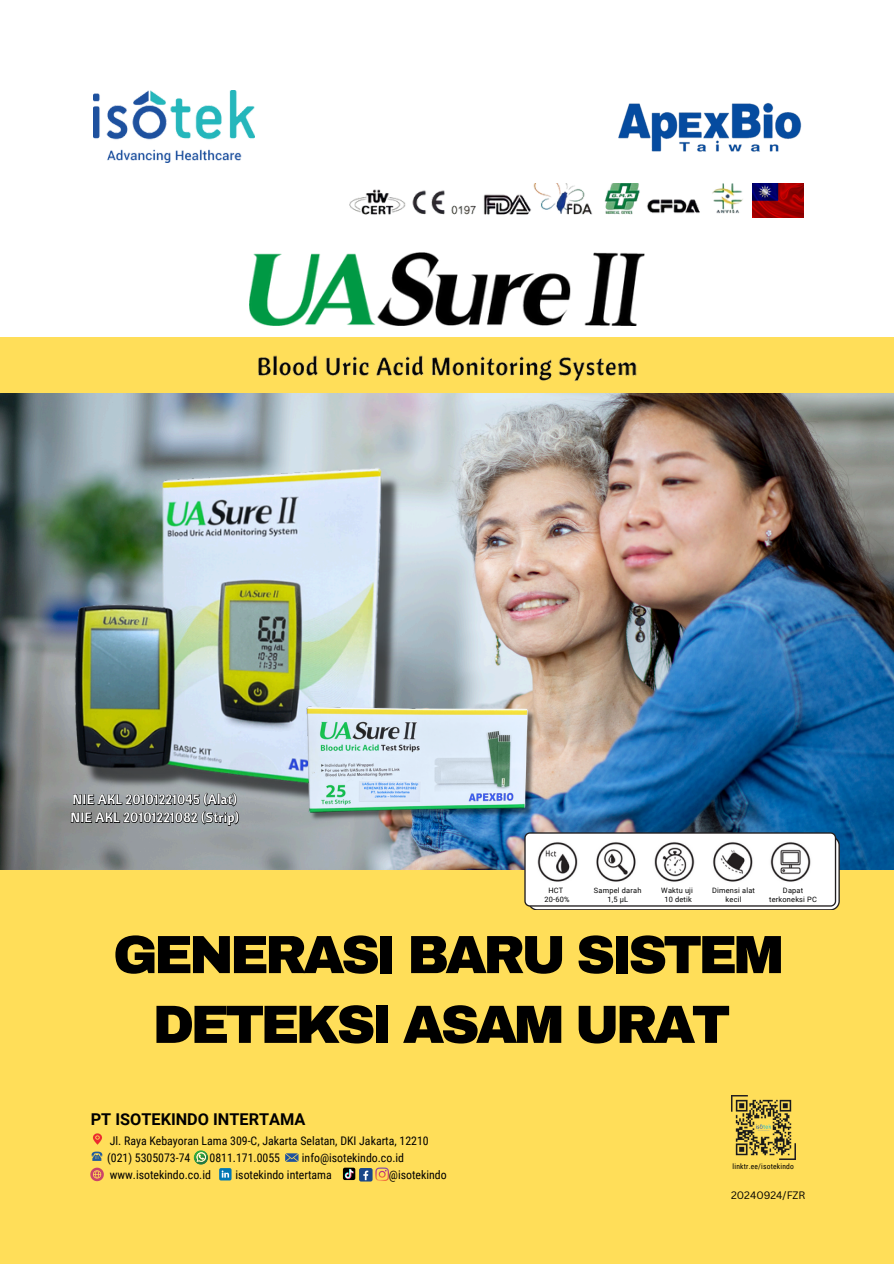
<style>
.page{position:relative;width:894px;height:1264px;background:#fff}
.page>*{position:absolute;margin:0;border:0;box-sizing:border-box;transform-origin:0 0}
.t1{font:900 53.85px/69.8px "Archivo";letter-spacing:-.07em;color:#000;text-align:center}
.t2{font:700 16.35px "Roboto";color:#000}
.t3{font:13.5px/18px "Cantora One";letter-spacing:.025em;color:#fff}
.t4{font:11.85px/16.8px "Roboto Condensed";color:#000}
.t5{font:10.5px "Canva Sans";color:#000}
.t6{font:7.5px "Roboto Condensed";letter-spacing:.025em;color:#000}
.t7{font:7.35px/8.6px "Roboto";letter-spacing:.025em;color:#000;text-align:center}
</style>
<div class="page">
<div style="left:0;top:0;width:893px;height:1263px;background:#ffde59"></div>
<div style="left:0;top:0;width:893px;height:217px;background:#fff"></div>
<img style="left:618px;top:102px;width:184px;height:50px">
<img style="left:94px;top:91px;width:160px;height:72px">
<img style="left:0;top:393px;width:893px;height:476px">
<div style="left:0;top:210px;width:893px;height:127px;background:#fff"></div>
<img style="left:752px;top:184px;width:51px;height:33px">
<img style="left:93px;top:1133px;width:9px;height:12px">
<svg style="left:285px;top:1153px;width:13px;height:8px"></svg>
<svg style="left:90px;top:1167px;width:14px;height:14px"></svg>
<svg style="left:219px;top:1168px;width:12px;height:12px"></svg>
<svg style="left:91px;top:1151px;width:12px;height:10px"></svg>
<svg style="left:343px;top:1167px;width:12px;height:12px"></svg>
<div style="left:359px;top:1167px;width:13px;height:14px;background:#1a4789;border-radius:2px"></div>
<svg style="left:363px;top:1170px;width:5px;height:10px"></svg>
<svg style="left:193px;top:1150px;width:15px;height:14px"></svg>
<svg style="left:375px;top:1167px;width:14px;height:13px"></svg>
<img style="left:731px;top:1095px;width:64px;height:64px">
<img style="left:349px;top:184px;width:394px;height:31px">
<img style="left:258px;top:355px;width:379px;height:26px">
<img style="left:249px;top:253px;width:395px;height:72px">
<img style="left:69px;top:455px;width:341px;height:350px">
<img style="left:298px;top:704px;width:247px;height:121px">
<svg style="left:524px;top:832px;width:315px;height:78px;background:#e5e5e5"></svg>
<img style="left:537px;top:839px;width:221px;height:43px">
<img style="left:767px;top:839px;width:45px;height:43px">
<svg style="left:70px;top:789px;width:169px;height:37px;background:#6d7072"></svg>
<p class="t3" style="left:70px;top:790px;width:170px">NIE AKL 20101221045 (Alat)<br>NIE AKL 20101221082 (Strip)</p>
<p class="t7" style="left:544px;top:886px;width:27px">HCT<br>20-60%</p>
<p class="t7" style="left:593px;top:886px;width:49px">Sampel darah</p>
<p class="t7" style="left:607px;top:894px;width:22px">1,5 µL</p>
<p class="t7" style="left:661px;top:886px;width:33px">Waktu uji</p>
<p class="t7" style="left:664px;top:894px;width:29px">10 detik</p>
<p class="t7" style="left:711px;top:886px;width:44px">Dimensi alat kecil</p>
<h2 class="t7" style="left:769px;top:886px;width:49px">Dapat terkoneksi PC</h2>
<p class="t1" style="left:113px;top:920px;width:672px">GENERASI BARU SISTEM<br>DETEKSI ASAM URAT</p>
<p class="t2" style="left:91px;top:1110px;width:216px">PT ISOTEKINDO INTERTAMA</p>
<p class="t4" style="left:107px;top:1132px;width:323px">Jl. Raya Kebayoran Lama 309-C, Jakarta Selatan, DKI Jakarta, 12210 (021) 5305073-74</p>
<p class="t4" style="left:209px;top:1149px;width:72px">0811.171.0055</p>
<p class="t4" style="left:302px;top:1149px;width:104px">info@isotekindo.co.id</p>
<p class="t4" style="left:110px;top:1166px;width:103px">www.isotekindo.co.id</p>
<p class="t4" style="left:235px;top:1166px;width:98px">isotekindo intertama</p>
<p class="t4" style="left:389px;top:1166px;width:59px">@isotekindo</p>
<p class="t6" style="left:732px;top:1161px;width:63px">linktr.ee/isotekindo</p>
<p class="t5" style="left:731px;top:1187px;width:76px">20240924/FZR</p>
</div>
